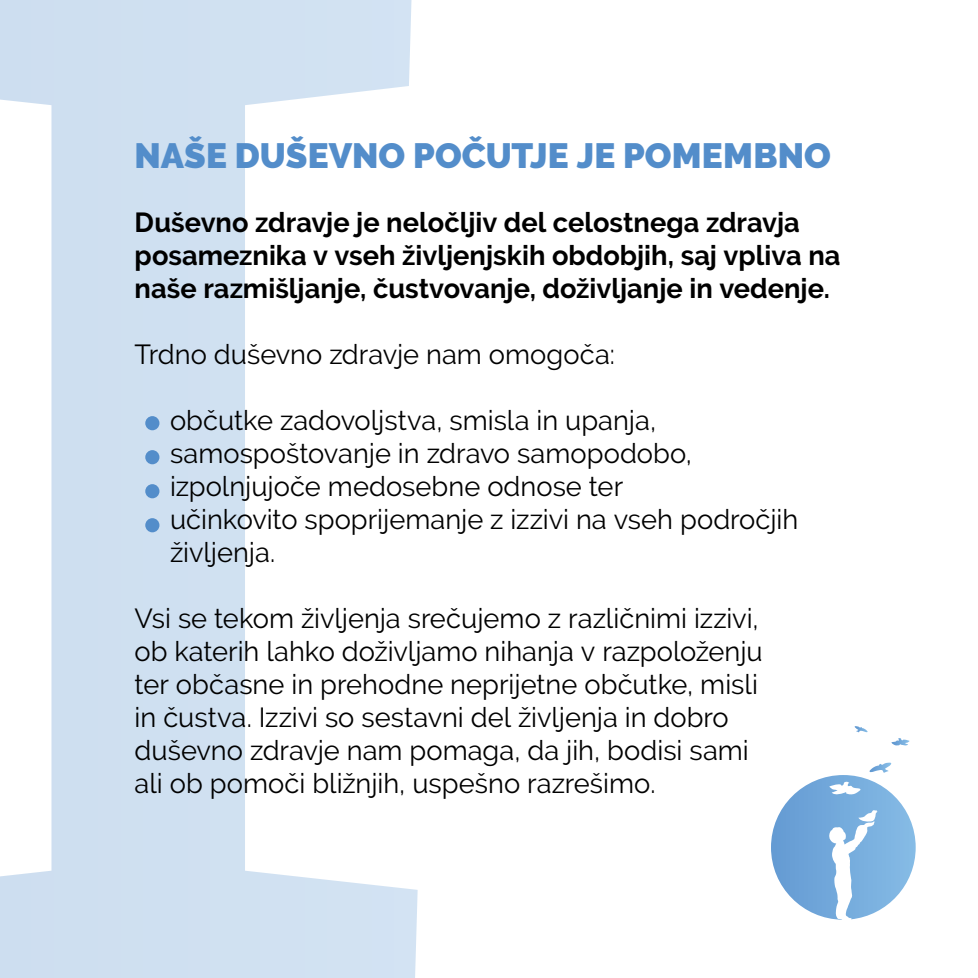
<style>
.page{position:relative;width:978px;height:978px;background:#fff}
.page>*{position:absolute;margin:0;border:0;box-sizing:border-box;transform-origin:0 0}
.t1{font:900 35px "Raleway";letter-spacing:.005em;color:#538dca}
.t2{font:27.5px/33px "Raleway";color:#000}
.t3{font:700 27.5px/33px "Raleway";color:#000}
</style>
<div class="page">
<svg style="left:0;top:0;width:418px;height:978px"></svg>
<div style="left:145px;top:416px;width:14px;height:14px;background:#538dca;border-radius:50%"></div>
<div style="left:145px;top:450px;width:14px;height:14px;background:#538dca;border-radius:50%"></div>
<div style="left:145px;top:484px;width:14px;height:14px;background:#538dca;border-radius:50%"></div>
<div style="left:145px;top:518px;width:14px;height:14px;background:#538dca;border-radius:50%"></div>
<svg style="left:771px;top:763px;width:145px;height:157px"></svg>
<svg style="left:891px;top:738px;width:19px;height:8px"></svg>
<svg style="left:854px;top:726px;width:14px;height:6px"></svg>
<p class="t1" style="left:135px;top:135px;width:698px">NAŠE DUŠEVNO POČUTJE JE POMEMBNO</p>
<p class="t3" style="left:135px;top:206px;width:707px">Duševno zdravje je neločljiv del celostnega zdravja posameznika v vseh življenjskih obdobjih, saj vpliva na naše razmišljanje, čustvovanje, doživljanje in vedenje.</p>
<p class="t2" style="left:135px;top:338px;width:482px">Trdno duševno zdravje nam omogoča:</p>
<p class="t2" style="left:170px;top:404px;width:630px">občutke zadovoljstva, smisla in upanja, samospoštovanje in zdravo samopodobo, izpolnjujoče medosebne odnose ter<br>učinkovito spoprijemanje z izzivi na vseh področjih življenja.</p>
<p class="t2" style="left:135px;top:602px;width:630px">Vsi se tekom življenja srečujemo z različnimi izzivi, ob katerih lahko doživljamo nihanja v razpoloženju ter občasne in prehodne neprijetne občutke, misli in čustva. Izzivi so sestavni del življenja in dobro duševno zdravje nam pomaga, da jih, bodisi sami ali ob pomoči bližnjih, uspešno razrešimo.</p>
</div>
